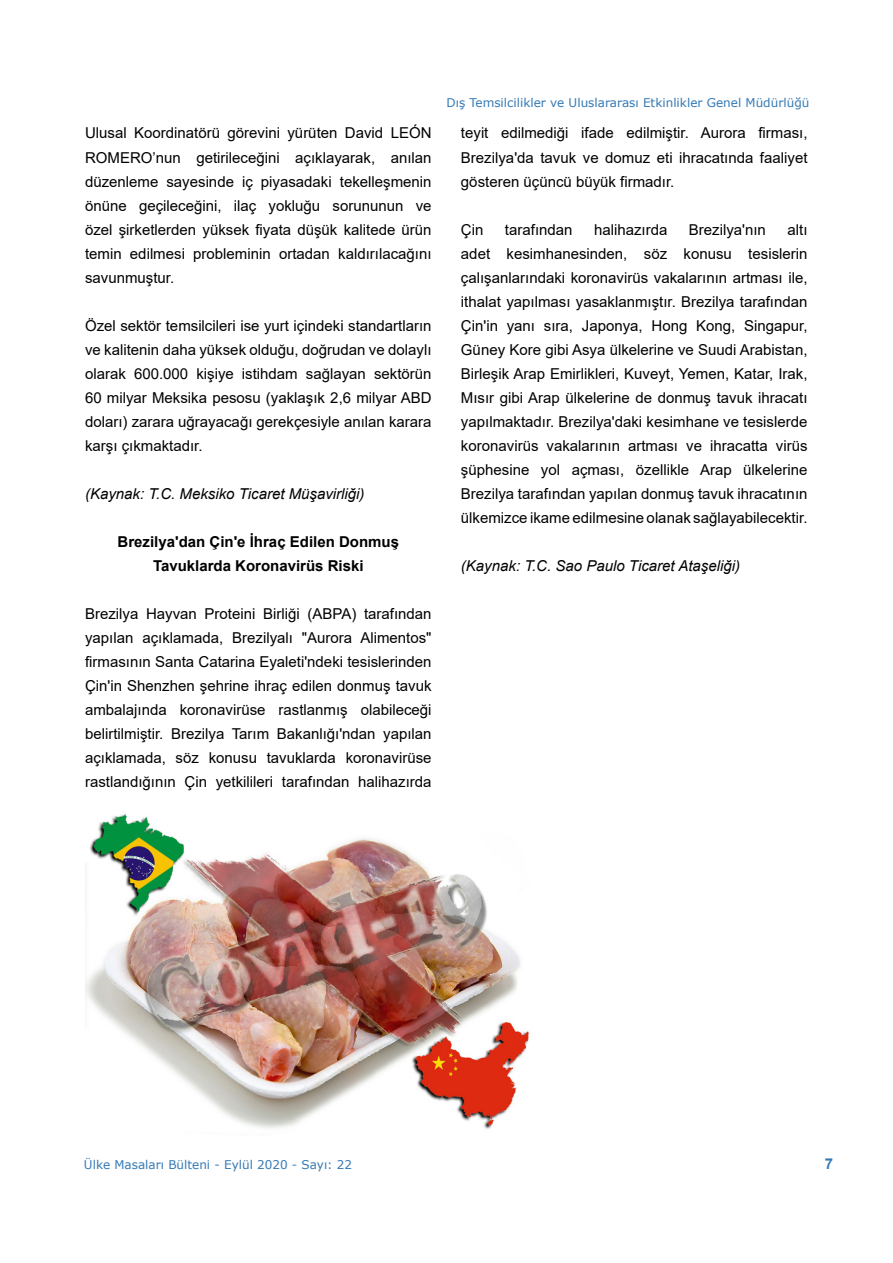
<style>
.page{position:relative;width:893px;height:1263px;background:#fff}
.page>*{position:absolute;margin:0;border:0;box-sizing:border-box;transform-origin:0 0}
.t1{font:15px/24px "Arial";color:#000;text-align:justify}
.t2{font:italic 15px "Arial";color:#000}
.t3{font:700 15px/24px "Arial";color:#000;text-align:center}
.t4{font:700 15px "Arial";color:#357ab5}
.t5{font:12px "Verdana";color:#357ab5}
</style>
<div class="page">
<img style="left:85px;top:814px;width:444px;height:315px">
<p class="t1" style="left:85px;top:121px;width:348px">Ulusal Koordinatörü görevini yürüten David LEÓN ROMERO’nun getirileceğini açıklayarak, anılan düzenleme sayesinde iç piyasadaki tekelleşmenin önüne geçileceğini, ilaç yokluğu sorununun ve özel şirketlerden yüksek fiyata düşük kalitede ürün temin edilmesi probleminin ortadan kaldırılacağını savunmuştur.</p>
<p class="t1" style="left:85px;top:313px;width:348px">Özel sektör temsilcileri ise yurt içindeki standartların ve kalitenin daha yüksek olduğu, doğrudan ve dolaylı olarak 600.000 kişiye istihdam sağlayan sektörün 60 milyar Meksika pesosu (yaklaşık 2,6 milyar ABD doları) zarara uğrayacağı gerekçesiyle anılan karara karşı çıkmaktadır.</p>
<p class="t2" style="left:85px;top:484px;width:281px">(Kaynak: T.C. Meksiko Ticaret Müşavirliği)</p>
<p class="t3" style="left:118px;top:529px;width:283px">Brezilya'dan Çin'e İhraç Edilen Donmuş<br>Tavuklarda Koronavirüs Riski</p>
<p class="t1" style="left:85px;top:601px;width:348px">Brezilya Hayvan Proteini Birliği (ABPA) tarafından yapılan açıklamada, Brezilyalı "Aurora Alimentos" firmasının Santa Catarina Eyaleti'ndeki tesislerinden Çin'in Shenzhen şehrine ihraç edilen donmuş tavuk ambalajında koronavirüse rastlanmış olabileceği belirtilmiştir. Brezilya Tarım Bakanlığı'ndan yapılan açıklamada, söz konusu tavuklarda koronavirüse rastlandığının Çin yetkilileri tarafından halihazırda</p>
<p class="t5" style="left:446px;top:94px;width:364px">Dış Temsilcilikler ve Uluslararası Etkinlikler Genel Müdürlüğü</p>
<p class="t1" style="left:461px;top:121px;width:348px">teyit edilmediği ifade edilmiştir. Aurora firması, Brezilya'da tavuk ve domuz eti ihracatında faaliyet gösteren üçüncü büyük firmadır.</p>
<p class="t1" style="left:461px;top:217px;width:24px">Çin</p>
<p class="t1" style="left:505px;top:217px;width:69px">tarafından</p>
<p class="t1" style="left:594px;top:217px;width:75px">halihazırda</p>
<p class="t1" style="left:689px;top:217px;width:79px">Brezilya'nın</p>
<p class="t1" style="left:461px;top:217px;width:348px;text-indent:326px">altı adet kesimhanesinden, söz konusu tesislerin çalışanlarındaki koronavirüs vakalarının artması ile, ithalat yapılması yasaklanmıştır. Brezilya tarafından Çin'in yanı sıra, Japonya, Hong Kong, Singapur, Güney Kore gibi Asya ülkelerine ve Suudi Arabistan, Birleşik Arap Emirlikleri, Kuveyt, Yemen, Katar, Irak, Mısır gibi Arap ülkelerine de donmuş tavuk ihracatı yapılmaktadır. Brezilya'daki kesimhane ve tesislerde koronavirüs vakalarının artması ve ihracatta virüs şüphesine yol açması, özellikle Arap ülkelerine Brezilya tarafından yapılan donmuş tavuk ihracatının ülkemizce ikame edilmesine olanak sağlayabilecektir.</p>
<p class="t2" style="left:461px;top:556px;width:281px">(Kaynak: T.C. Sao Paulo Ticaret Ataşeliği)</p>
<p class="t5" style="left:84px;top:1157px;width:270px">Ülke Masaları Bülteni - Eylül 2020 - Sayı: 22</p>
<p class="t4" style="left:825px;top:1153px;width:10px">7</p>
</div>
